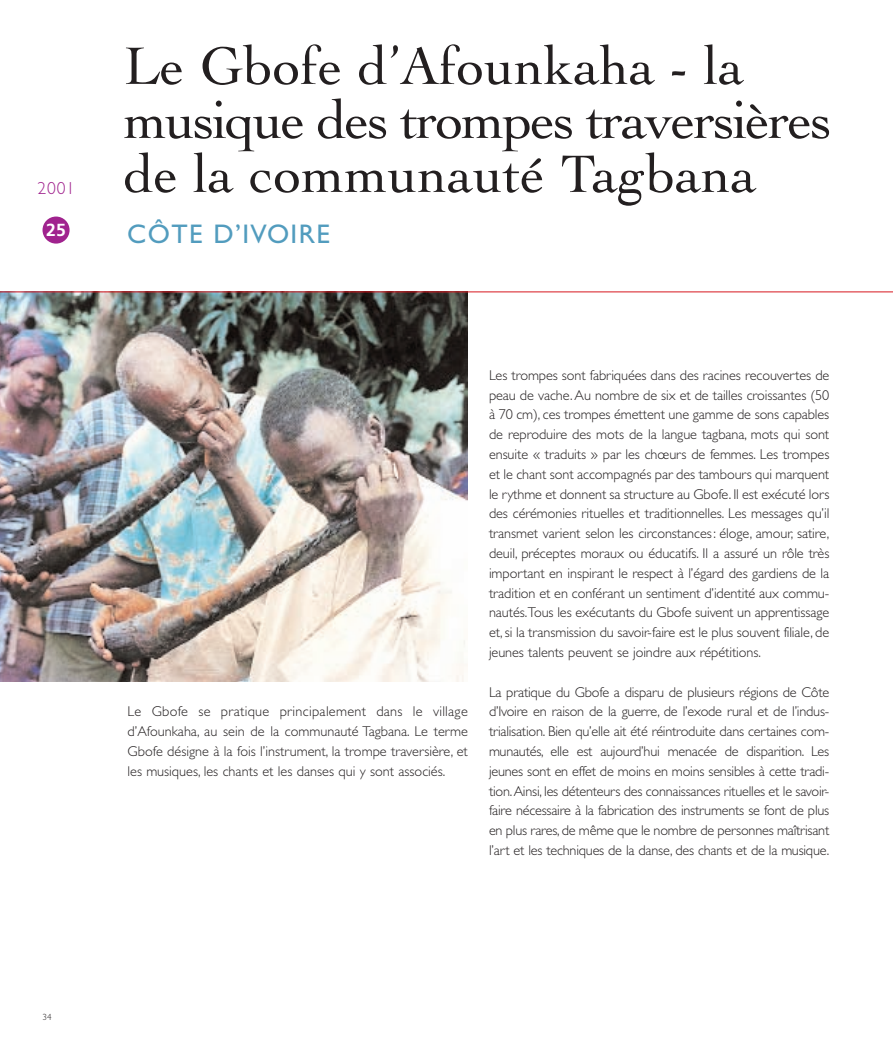
<style>
.page{position:relative;width:893px;height:1063px;background:#fff}
.page>*{position:absolute;margin:0;border:0;box-sizing:border-box;transform-origin:0 0}
.t1{font:55.5px/54px "Cochin";color:#231f20}
.t2{font:27px "Gill Sans";letter-spacing:.05em;color:#529cbe}
.t3{font:300 17.55px "Gill Sans";color:#a0238e}
.t4{font:700 17.55px "Frutiger";color:#fff}
.t5{font:300 14.25px/19.8px "Gill Sans";letter-spacing:-.005em;color:#231f20;text-align:justify}
.t6{font:300 9px "Gill Sans";color:#231f20}
</style>
<div class="page">
<img style="left:0;top:293px;width:468px;height:388px">
<div style="left:43px;top:217px;width:27px;height:27px;background:#a0238e;border-radius:50%"></div>
<hr style="left:0;top:292px;width:893px;height:1px;background:#d7171f">
<p class="t3" style="left:37px;top:181px;width:39px">2001</p>
<p class="t4" style="left:46px;top:223px;width:21px">25</p>
<h1 class="t1" style="left:124px;top:44px;width:710px">Le Gbofe d’Afounkaha - la musique des trompes traversières de la communauté Tagbana</h1>
<h2 class="t2" style="left:127px;top:224px;width:204px">CÔTE D’IVOIRE</h2>
<p class="t5" style="left:128px;top:703px;width:342px">Le Gbofe se pratique principalement dans le village d’Afounkaha, au sein de la communauté Tagbana. Le terme Gbofe désigne à la fois l’instrument, la trompe traversière, et les musiques, les chants et les danses qui y sont associés.</p>
<p class="t5" style="left:489px;top:366px;width:342px">Les trompes sont fabriquées dans des racines recouvertes de peau de vache. Au nombre de six et de tailles croissantes (50 à 70 cm), ces trompes émettent une gamme de sons capables de reproduire des mots de la langue tagbana, mots qui sont ensuite « traduits » par les chœurs de femmes. Les trompes et le chant sont accompagnés par des tambours qui marquent le rythme et donnent sa structure au Gbofe. Il est exécuté lors des cérémonies rituelles et traditionnelles. Les messages qu’il transmet varient selon les circonstances: éloge, amour, satire, deuil, préceptes moraux ou éducatifs. Il a assuré un rôle très important en inspirant le respect à l’égard des gardiens de la tradition et en conférant un sentiment d’identité aux commu&shy;nautés.Tous les exécutants du Gbofe suivent un apprentissage et, si la transmission du savoir-faire est le plus souvent filiale, de jeunes talents peuvent se joindre aux répétitions.</p>
<p class="t5" style="left:489px;top:683px;width:342px">La pratique du Gbofe a disparu de plusieurs régions de Côte d’Ivoire en raison de la guerre, de l’exode rural et de l’indus&shy;trialisation. Bien qu’elle ait été réintroduite dans certaines com&shy;munautés, elle est aujourd’hui menacée de disparition. Les jeunes sont en effet de moins en moins sensibles à cette tradi&shy;tion.Ainsi, les détenteurs des connaissances rituelles et le savoir&shy;faire nécessaire à la fabrication des instruments se font de plus en plus rares, de même que le nombre de personnes maîtrisant l’art et les techniques de la danse, des chants et de la musique.</p>
<p class="t6" style="left:43px;top:1014px;width:10px">34</p>
</div>
